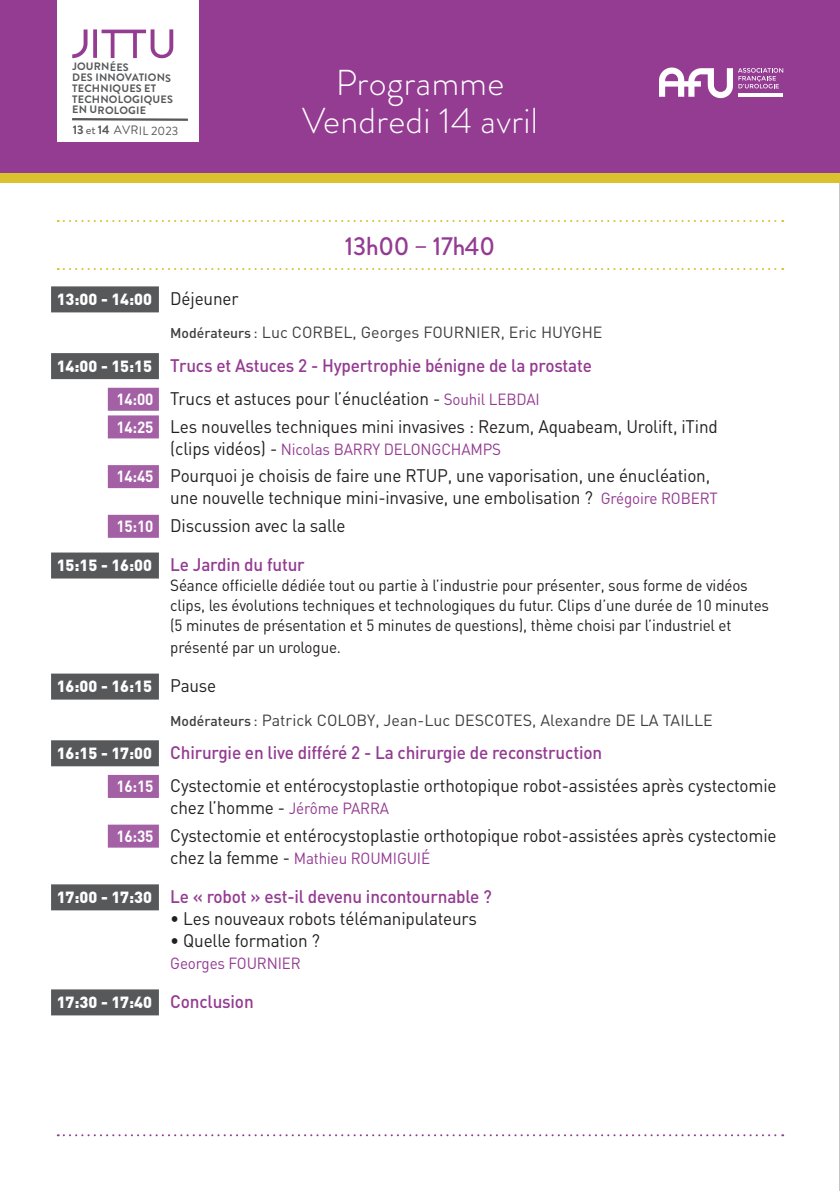
<style>
.page{position:relative;width:840px;height:1191px;background:#fff}
.page>*{position:absolute;margin:0;border:0;box-sizing:border-box;transform-origin:0 0}
.t1{font:300 36px/38px "Brandon Grotesque";letter-spacing:.01em;color:#fff;text-align:center}
.t2{font:500 26px "Brandon Grotesque";letter-spacing:-.01em;color:#943b92;scale:.95 1}
.t3{font:18px/22px "DIN";letter-spacing:-.01em;color:#231f20;scale:.95 1}
.t4{font:500 18px/33.4px "DIN";letter-spacing:-.01em;color:#943b92;text-align:center;scale:.95 1}
.t5{font:16px/20px "DIN";letter-spacing:-.01em;color:#231f20;scale:.95 1}
.t6{font:16px/33.4px "DIN";color:#3e3e3f}
.t7{font:16px "DIN";letter-spacing:-.01em;color:#943b92;scale:.95 1}
.t8{font:900 16px "DIN";color:#fff}
.t9{font:12.2px "Brandon Grotesque";letter-spacing:.015em;color:#57585a}
.t10{font:700 10.8px/10.8px "Brandon Grotesque";letter-spacing:.015em;color:#57585a}
.s1{font-weight:700;font-size:12.6px}
.s2{font-size:12.6px}
.s3{font-weight:900;color:#fff}
.s4{font-size:18px;color:#231f20}
.s5{font-weight:500;font-size:14px}
.s6{font-weight:900;font-size:16px;color:#fff}
.s7{font-weight:700;font-size:16px;color:#fff}
.s8{font-weight:400;color:#231f20}
.s9{font-weight:400;font-size:16px}
.s10{font-size:16px;color:#943b92}
.s11{font-weight:500;color:#943b92}
.s12{font-weight:500;font-size:18px;color:#943b92}
</style>
<div class="page">
<hr style="left:839px;top:0;width:1px;height:1191px;background:#231f20">
<div style="left:0;top:0;width:839px;height:183px;background:#943b92"></div>
<div style="left:0;top:173px;width:839px;height:10px;background:#d9c130"></div>
<div style="left:57px;top:0;width:141px;height:142px;background:#fff"></div>
<hr style="left:72px;top:118px;width:116px;height:3px;background:#57585a">
<svg style="left:72px;top:30px;width:15px;height:28px"></svg>
<svg style="left:93px;top:29px;width:80px;height:29px"></svg>
<svg style="left:659px;top:67px;width:123px;height:31px"></svg>
<hr style="left:738px;top:93px;width:44px;height:4px;background:#fff">
<svg style="left:58px;top:1134px;width:724px;height:2px"></svg>
<svg style="left:58px;top:220px;width:724px;height:2px"></svg>
<svg style="left:58px;top:268px;width:724px;height:2px"></svg>
<div style="left:51px;top:286px;width:108px;height:26px;background:#57585a"></div>
<div style="left:51px;top:353px;width:108px;height:26px;background:#57585a"></div>
<div style="left:108px;top:388px;width:51px;height:23px;background:#a360a4"></div>
<div style="left:108px;top:415px;width:51px;height:23px;background:#a360a4"></div>
<div style="left:108px;top:465px;width:51px;height:23px;background:#a360a4"></div>
<div style="left:108px;top:515px;width:51px;height:23px;background:#a360a4"></div>
<div style="left:51px;top:552px;width:108px;height:26px;background:#57585a"></div>
<div style="left:51px;top:673px;width:108px;height:26px;background:#57585a"></div>
<div style="left:51px;top:740px;width:108px;height:26px;background:#57585a"></div>
<div style="left:108px;top:775px;width:51px;height:23px;background:#a360a4"></div>
<div style="left:108px;top:824px;width:51px;height:23px;background:#a360a4"></div>
<div style="left:51px;top:884px;width:108px;height:26px;background:#57585a"></div>
<div style="left:51px;top:989px;width:108px;height:26px;background:#57585a"></div>
<p class="t10" style="left:72px;top:61px;width:102px">JOURNÉES<br>DES INNOVATIONS<br>TECHNIQUES ET<br>TECHNOLOGIQUES<br>EN UROLOGIE</p>
<p class="t9" style="left:73px;top:122px;width:107px"><span class="s1">13</span> <span class="s2">et</span> <span class="s1">14</span> AVRIL 2023</p>
<h1 class="t1" style="left:302px;top:63px;width:237px">Programme<br>Vendredi 14 avril</h1>
<h2 class="t2" style="left:345px;top:228px;width:159px">13h00 – 17h40</h2>
<p class="t6" style="left:170px;top:282px;width:433px;text-indent:-113px"><span class="s3">13:00 - 14:00</span> <span class="s4">Déjeuner<br></span><span class="s5">Modérateurs</span> : Luc CORBEL, Georges FOURNIER, Eric HUYGHE</p>
<p class="t4" style="left:57px;top:348px;width:564px"><span class="s6">14:00 - 15:15</span> Trucs et Astuces 2 - Hypertrophie bénigne de la prostate<br><span class="s7">14:00</span> <span class="s8">Trucs et astuces pour l’énucléation -</span> <span class="s9">Souhil LEBDAI</span></p>
<p class="t3" style="left:116px;top:415px;width:634px"><span class="s7">14:25</span> Les nouvelles techniques mini invasives : Rezum, Aquabeam, Urolift, iTind</p>
<p class="t7" style="left:170px;top:439px;width:349px"><span class="s4">(clips vidéos) -</span> Nicolas BARRY DELONGCHAMPS</p>
<p class="t3" style="left:170px;top:464px;width:577px;text-indent:-54px"><span class="s7">14:45</span> Pourquoi je choisis de faire une RTUP, une vaporisation, une énucléation, une nouvelle technique mini-invasive, une embolisation ? <span class="s10">Grégoire ROBERT</span></p>
<p class="t3" style="left:57px;top:506px;width:305px;line-height:39px;text-indent:60px"><span class="s7">15:10</span> Discussion avec la salle<br><span class="s6">15:15 - 16:00</span> <span class="s11">Le Jardin du futur</span></p>
<p class="t5" style="left:170px;top:575px;width:631px">Séance officielle dédiée tout ou partie à l’industrie pour présenter, sous forme de vidéos clips, les évolutions techniques et technologiques du futur. Clips d’une durée de 10 minutes (5 minutes de présentation et 5 minutes de questions), thème choisi par l’industriel et</p>
<p class="t5" style="left:170px;top:637px;width:181px">présenté par un urologue.</p>
<p class="t6" style="left:170px;top:669px;width:543px;text-indent:-113px"><span class="s3">16:00 - 16:15</span> <span class="s4">Pause<br></span><span class="s5">Modérateurs</span> : Patrick COLOBY, Jean-Luc DESCOTES, Alexandre DE LA TAILLE</p>
<p class="t3" style="left:116px;top:735px;width:696px;line-height:33.4px;text-indent:-60px"><span class="s6">16:15 - 17:00</span> <span class="s11">Chirurgie en live différé 2 - La chirurgie de reconstruction<br></span><span class="s7">16:15</span> Cystectomie et entérocystoplastie orthotopique robot-assistées après cystectomie</p>
<p class="t3" style="left:116px;top:793px;width:696px;line-height:27.6px;text-indent:54px">chez l’homme - <span class="s10">Jérôme PARRA<br></span><span class="s7">16:35</span> Cystectomie et entérocystoplastie orthotopique robot-assistées après cystectomie</p>
<p class="t7" style="left:170px;top:848px;width:275px"><span class="s4">chez la femme -</span> Mathieu ROUMIGUIÉ</p>
<p class="t4" style="left:57px;top:879px;width:459px"><span class="s6">17:00 - 17:30</span> Le « robot » est-il devenu incontournable ?</p>
<p class="t3" style="left:170px;top:907px;width:324px">• Les nouveaux robots télémanipulateurs</p>
<p class="t3" style="left:170px;top:929px;width:159px">• Quelle formation ?</p>
<p class="t7" style="left:170px;top:953px;width:139px">Georges FOURNIER</p>
<p class="t8" style="left:57px;top:991px;width:198px">17:30 - 17:40 <span class="s12">Conclusion</span></p>
</div>
